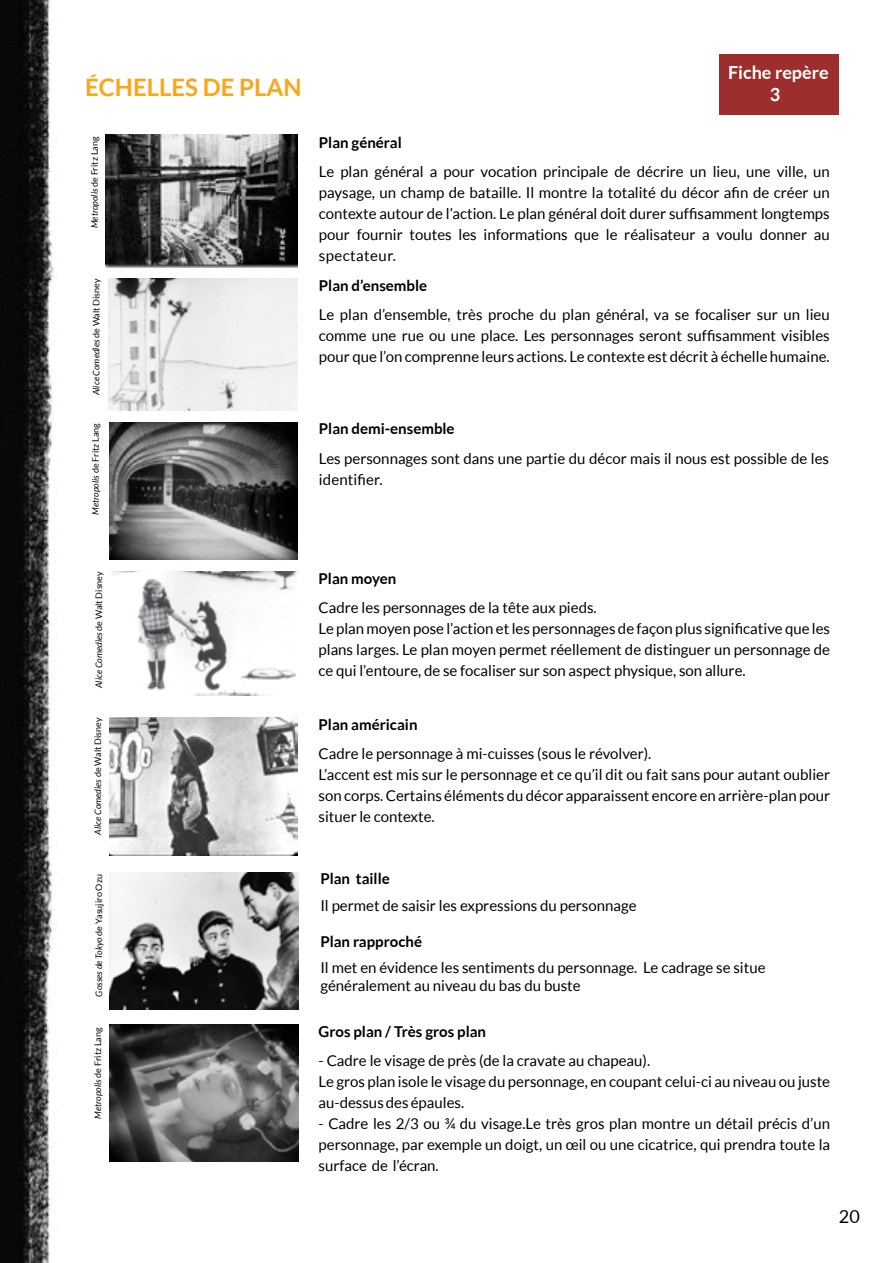
<style>
.page{position:relative;width:893px;height:1263px;background:#fff}
.page>*{position:absolute;margin:0;border:0;box-sizing:border-box;transform-origin:0 0}
.t1{font:700 24px "Lato";color:#faa61a}
.t2{font:700 18px/21.6px "Lato";color:#fff;text-align:center}
.t3{font:18px "Lato";color:#000}
.t4{font:15px/21px "Lato";color:#000}
.t5{font:700 15px "Lato";color:#000}
.t6{font:15px/21px "Lato";letter-spacing:.03em;color:#000}
.t7{font:italic 9px "Lato";color:#000}
.t8{font:9px "Lato";color:#000}
.s1{font-style:italic}
.s2{font-style:normal}
</style>
<div class="page">
<img style="left:0;top:0;width:57px;height:1263px">
<img style="left:105px;top:135px;width:193px;height:132px">
<img style="left:108px;top:278px;width:190px;height:133px">
<img style="left:109px;top:422px;width:189px;height:138px">
<img style="left:110px;top:571px;width:188px;height:124px">
<div style="left:720px;top:54px;width:119px;height:61px;background:#9c2e2d"></div>
<img style="left:109px;top:718px;width:189px;height:137px">
<img style="left:109px;top:872px;width:189px;height:137px">
<img style="left:109px;top:1024px;width:189px;height:138px">
<h1 class="t1" style="left:85px;top:73px;width:45px">éCHELLES</h1>
<h1 class="t1" style="left:203px;top:73px;width:52px">DEPLA</h1>
<h1 class="t1" style="left:283px;top:73px;width:20px">N</h1>
<p class="t8" style="left:90px;top:228px;width:93px;rotate:-90deg"><span class="s1">Metropolis</span> de Fritz Lang</p>
<p class="t7" style="left:91px;top:395px;width:118px;rotate:-90deg">Alice Comedies <span class="s2">de Walt Disney</span></p>
<p class="t8" style="left:91px;top:515px;width:93px;rotate:-90deg"><span class="s1">Metropolis</span> de Fritz Lang</p>
<p class="t2" style="left:728px;top:62px;width:102px">Fiche repère<br>3</p>
<p class="t5" style="left:319px;top:134px;width:84px">Plan général</p>
<p class="t4" style="left:319px;top:161px;width:512px;text-align:right">Le plan général a pour vocation principale de décrire un lieu, une ville, un paysage, un champ de bataille. Il montre la totalité du décor afin de créer un contexte autour de ’l action. Le plan général doit durer suffisamment longtemps au</p>
<p class="t4" style="left:458px;top:224px;width:20px">les</p>
<p class="t4" style="left:606px;top:224px;width:13px">le</p>
<p class="t4" style="left:624px;top:224px;width:73px">réalisateur</p>
<p class="t4" style="left:717px;top:224px;width:38px">voulu</p>
<p class="t4" style="left:760px;top:224px;width:49px">donner</p>
<p class="t4" style="left:357px;top:224px;width:48px">fournir</p>
<p class="t4" style="left:483px;top:224px;width:86px">informations</p>
<p class="t4" style="left:409px;top:224px;width:44px">toutes</p>
<p class="t6" style="left:319px;top:224px;width:79px">pour spectateur.</p>
<p class="t5" style="left:319px;top:276px;width:110px">Plan ’d ensemble</p>
<p class="t4" style="left:319px;top:304px;width:512px;text-align:justify">Le plan ’d ensemble, très proche du plan général, va se focaliser sur un lieu comme une rue ou une place. Les personnages seront suffisamment visibles pour que ’l on comprenne leurs actions. Le contexte est décrit à échelle humaine.</p>
<p class="t4" style="left:574px;top:224px;width:26px">que</p>
<p class="t4" style="left:702px;top:224px;width:9px">a</p>
<p class="t5" style="left:319px;top:420px;width:137px">Plan demi-ensemble</p>
<p class="t4" style="left:319px;top:448px;width:512px">Les personnages sont dans une partie du décor mais il nous est possible de les identifier.</p>
<p class="t7" style="left:94px;top:688px;width:118px;rotate:-90deg">Alice Comedies <span class="s2">de Walt Disney</span></p>
<p class="t7" style="left:93px;top:835px;width:118px;rotate:-90deg">Alice Comedies <span class="s2">de Walt Disney</span></p>
<p class="t7" style="left:94px;top:996px;width:124px;rotate:-90deg">Gosses de Tokyo <span class="s2">de Yasujiro Ozu</span></p>
<p class="t8" style="left:93px;top:1119px;width:93px;rotate:-90deg"><span class="s1">Metropolis</span> de Fritz Lang</p>
<p class="t5" style="left:319px;top:570px;width:79px">Plan moyen</p>
<p class="t4" style="left:319px;top:597px;width:513px">Cadre les personnages de la tête aux pieds.<br>Le plan moyen pose ’l action et les personnages de façon plus significative que les plans larges. Le plan moyen permet réellement de distinguer un personnage de ce qui ’l entoure, de se focaliser sur son aspect physique, son allure.</p>
<p class="t5" style="left:319px;top:716px;width:100px">Plan américain</p>
<p class="t4" style="left:319px;top:743px;width:513px">Cadre le personnage à mi-cuisses (sous le révolver .(<br>’Laccent est mis sur le personnage et ce qu i l’ dit ou fait sans pour autant oublier son corps. Certains éléments du décor apparaissent encore en arrière-plan pour situer le contexte.</p>
<p class="t5" style="left:320px;top:870px;width:71px">Plan taille</p>
<p class="t4" style="left:320px;top:895px;width:318px">Il permet de saisir les expressions du personnage</p>
<p class="t5" style="left:320px;top:933px;width:103px">Plan rapproché</p>
<p class="t4" style="left:320px;top:959px;width:447px;line-height:18px">Il met en évidence les sentiments du personnage. Le cadrage se situe généralement au niveau du bas du buste</p>
<p class="t5" style="left:319px;top:1022px;width:169px">Gros plan / Très gros plan</p>
<p class="t4" style="left:319px;top:1050px;width:513px">- Cadre le visage de près (de la cravate au chapeau .(<br>Le gros plan isole le visage du personnage, en coupant celui-ci au niveau ou juste au-dessusdesépaules.</p>
<p class="t4" style="left:319px;top:1113px;width:513px;text-align:justify">- Cadre les 2/3 ou ¾ du visage.Le très gros plan montre un détail précis ’d un personnage, par exemple un doigt, un œil ou une cicatrice, qui prendra toute la surface de ’l écran.</p>
<p class="t3" style="left:839px;top:1207px;width:22px">20</p>
</div>
